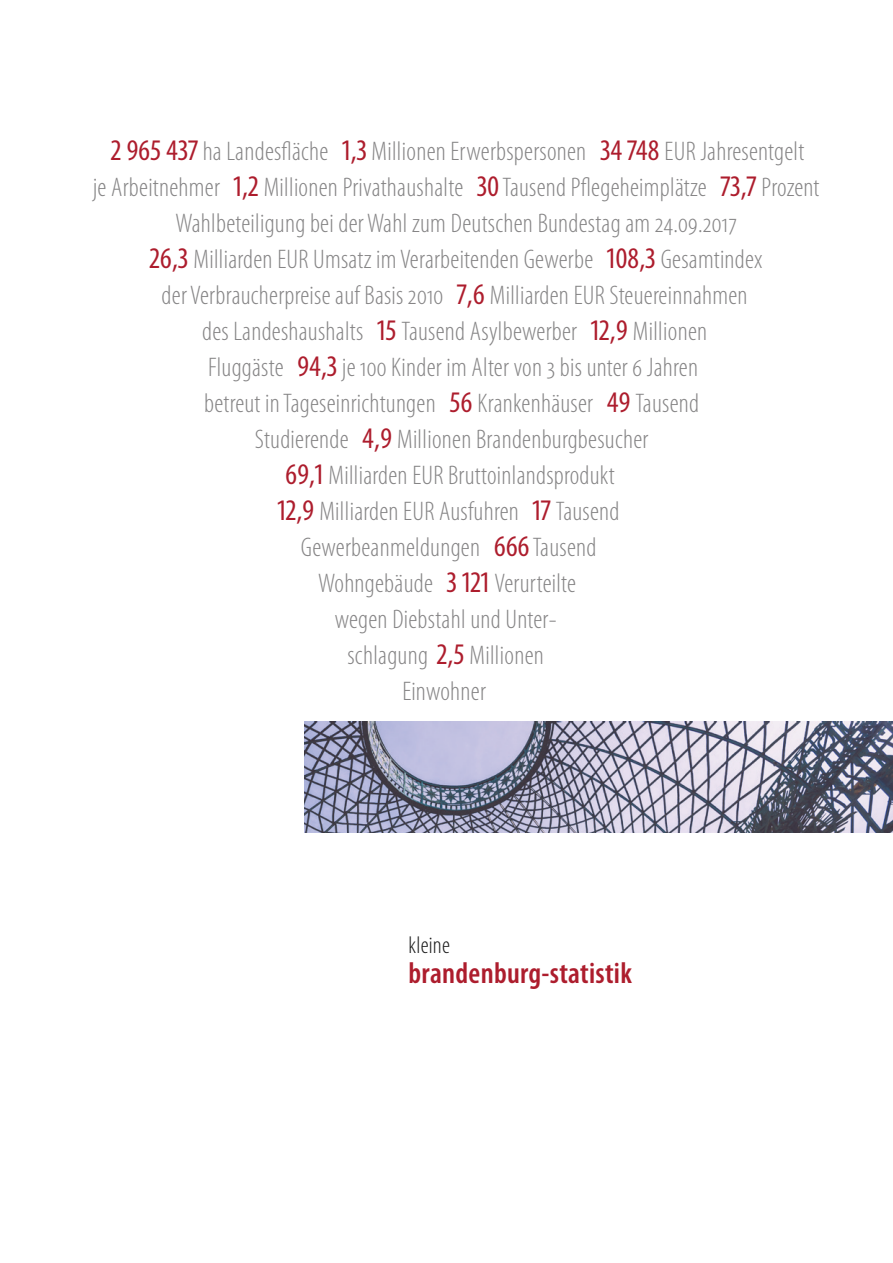
<style>
.page{position:relative;width:893px;height:1263px;background:#fff}
.page>*{position:absolute;margin:0;border:0;box-sizing:border-box;transform-origin:0 0}
.t1{font:600 condensed 30px "Myriad Pro";letter-spacing:.01em;color:#ad1d2d}
.t2{font:300 condensed 27px "Myriad Pro";letter-spacing:.01em;color:#868586}
.t3{font:300 condensed 24px "Myriad Pro";letter-spacing:.01em;color:#1a1a1a}
.s1{font-weight:400;font-size:30px;color:#ad1d2d}
</style>
<div class="page">
<img style="left:305px;top:722px;width:588px;height:111px">
<p class="t2" style="left:111px;top:141px;width:695px"><span class="s1">2 965 437</span> ha Landesfläche <span class="s1">1,3</span> Millionen Erwerbspersonen <span class="s1">34 748</span> EUR Jahresentgelt</p>
<p class="t2" style="left:93px;top:177px;width:728px">je Arbeitnehmer <span class="s1">1,2</span> Millionen Privathaushalte <span class="s1">30</span> Tausend Pflegeheimplätze <span class="s1">73,7</span> Prozent</p>
<p class="t2" style="left:176px;top:213px;width:563px">Wahlbeteiligung bei der Wahl zum Deutschen Bundestag am 24.09.2017</p>
<p class="t2" style="left:150px;top:249px;width:614px"><span class="s1">26,3</span> Milliarden EUR Umsatz im Verarbeitenden Gewerbe <span class="s1">108,3</span> Gesamtindex</p>
<p class="t2" style="left:162px;top:285px;width:588px">der Verbraucherpreise auf Basis 2010 <span class="s1">7,6</span> Milliarden EUR Steuereinnahmen</p>
<p class="t2" style="left:202px;top:321px;width:506px">des Landeshaushalts <span class="s1">15</span> Tausend Asylbewerber <span class="s1">12,9</span> Millionen</p>
<p class="t2" style="left:208px;top:357px;width:491px">Fluggäste <span class="s1">94,3</span> je 100 Kinder im Alter von 3 bis unter 6 Jahren</p>
<p class="t2" style="left:204px;top:393px;width:496px">betreut in Tageseinrichtungen <span class="s1">56</span> Krankenhäuser <span class="s1">49</span> Tausend</p>
<p class="t2" style="left:255px;top:429px;width:395px">Studierende <span class="s1">4,9</span> Millionen Brandenburgbesucher</p>
<p class="t2" style="left:286px;top:465px;width:331px"><span class="s1">69,1</span> Milliarden EUR Bruttoinlandsprodukt</p>
<p class="t2" style="left:278px;top:501px;width:343px"><span class="s1">12,9</span> Milliarden EUR Ausfuhren <span class="s1">17</span> Tausend</p>
<p class="t2" style="left:301px;top:537px;width:297px">Gewerbeanmeldungen <span class="s1">666</span> Tausend</p>
<p class="t2" style="left:318px;top:573px;width:259px">Wohngebäude <span class="s1">3 121</span> Verurteilte</p>
<p class="t2" style="left:335px;top:609px;width:223px">wegen Diebstahl und Unter-</p>
<p class="t2" style="left:347px;top:645px;width:198px">schlagung <span class="s1">2,5</span> Millionen</p>
<p class="t2" style="left:402px;top:681px;width:85px">Einwohner</p>
<p class="t3" style="left:409px;top:936px;width:43px">kleine</p>
<p class="t1" style="left:409px;top:961px;width:225px">brandenburg-statistik</p>
</div>
